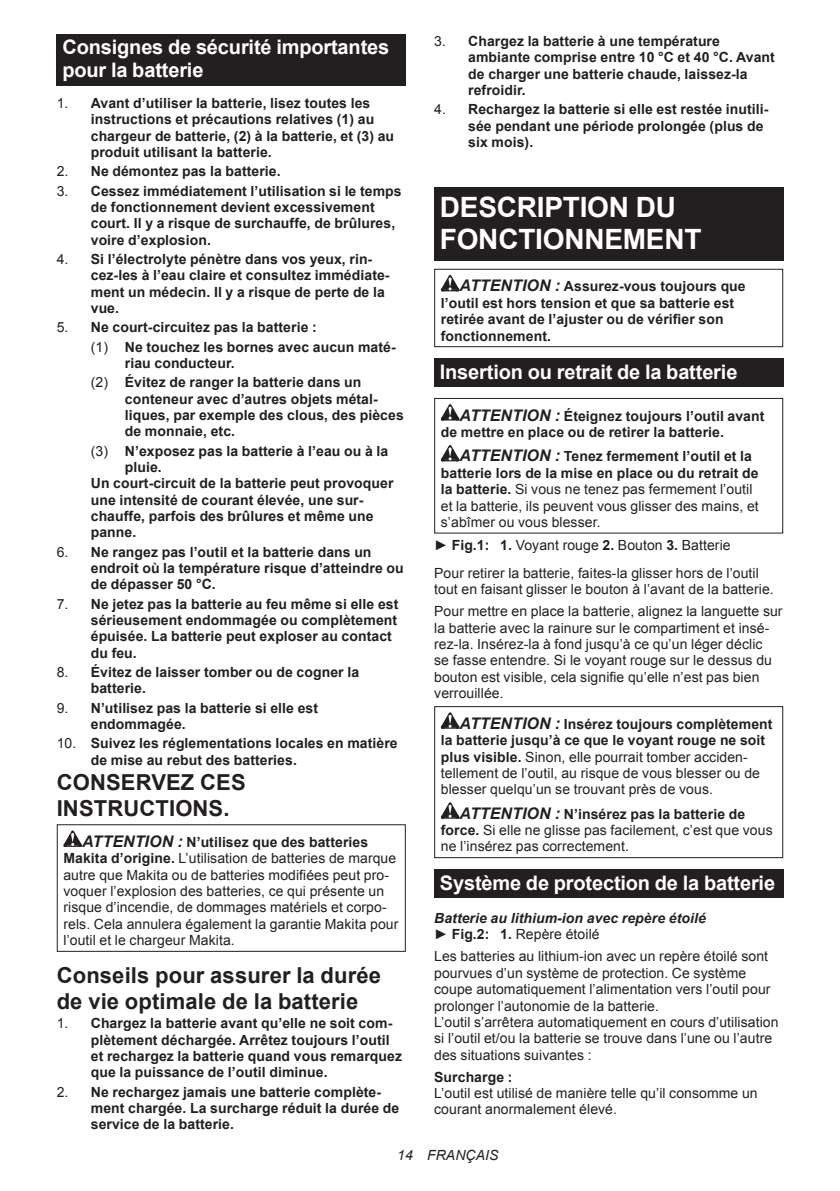
<style>
.page{position:relative;width:840px;height:1191px;background:#fff}
.page>*{position:absolute;margin:0;border:0;box-sizing:border-box;transform-origin:0 0}
.t1{font:700 28px/32.8px "Arial";letter-spacing:-.01em;color:#fff}
.t2{font:700 22px/25.8px "Arial";letter-spacing:.005em;color:#231f20}
.t3{font:700 20px/23.4px "Arial";letter-spacing:-.01em;color:#fff}
.t4{font:700 14px/16.4px "Arial";letter-spacing:.005em;color:#231f20}
.t5{font:14px/16.4px "Arial";letter-spacing:.005em;color:#231f20}
.t6{font:italic 700 14px/16.4px "Arial";letter-spacing:.005em;color:#231f20}
.t7{font:italic 14px "Arial";letter-spacing:.005em;color:#231f20}
.s1{font-weight:400}
.s2{font-weight:700;font-style:italic;font-size:16px}
.s3{font-weight:700}
.s4{font-style:italic;font-size:16px}
.s5{font-weight:400;font-style:normal}
.s6{font-style:normal}
</style>
<div class="page">
<div style="left:57px;top:34px;width:348px;height:52px;background:#231f20"></div>
<svg style="left:63px;top:830px;width:19px;height:17px"></svg>
<div style="left:57px;top:824px;width:348px;height:127px;border:1px solid #231f20"></div>
<div style="left:434px;top:187px;width:348px;height:74px;background:#231f20"></div>
<svg style="left:440px;top:275px;width:19px;height:16px"></svg>
<div style="left:434px;top:269px;width:348px;height:78px;border:1px solid #231f20"></div>
<div style="left:434px;top:358px;width:348px;height:29px;background:#231f20"></div>
<svg style="left:440px;top:404px;width:19px;height:16px"></svg>
<svg style="left:440px;top:445px;width:19px;height:16px"></svg>
<div style="left:434px;top:398px;width:348px;height:135px;border:1px solid #231f20"></div>
<svg style="left:440px;top:712px;width:19px;height:16px"></svg>
<svg style="left:440px;top:802px;width:19px;height:16px"></svg>
<div style="left:434px;top:706px;width:348px;height:152px;border:1px solid #231f20"></div>
<div style="left:434px;top:869px;width:348px;height:29px;background:#231f20"></div>
<h3 class="t3" style="left:62px;top:36px;width:328px">Consignes de sécurité importantes pour la batterie</h3>
<p class="t4" style="left:91px;top:95px;width:305px;text-indent:-34px"><span class="s1">1.</span> Avant d’utiliser la batterie, lisez toutes les instructions et précautions relatives (1) au chargeur de batterie, (2) à la batterie, et (3) au produit utilisant la batterie.</p>
<p class="t4" style="left:57px;top:164px;width:225px"><span class="s1">2.</span> Ne démontez pas la batterie.</p>
<p class="t4" style="left:91px;top:183px;width:312px;text-indent:-34px"><span class="s1">3.</span> Cessez immédiatement l’utilisation si le temps de fonctionnement devient excessivement court. Il y a risque de surchauffe, de brûlures, voire d’explosion.</p>
<p class="t4" style="left:91px;top:251px;width:300px;text-indent:-34px"><span class="s1">4.</span> Si l’électrolyte pénètre dans vos yeux, rin&shy;cez-les à l’eau claire et consultez immédiate&shy;ment un médecin. Il y a risque de perte de la vue.</p>
<p class="t4" style="left:91px;top:318px;width:306px;line-height:19.2px;text-indent:-34px"><span class="s1">5.</span> Ne court-circuitez pas la batterie :<br><span class="s1">(1)</span> Ne touchez les bornes avec aucun maté-</p>
<p class="t4" style="left:91px;top:354px;width:272px;line-height:19.2px;text-indent:34px">riau conducteur.<br><span class="s1">(2)</span> Évitez de ranger la batterie dans un</p>
<p class="t4" style="left:125px;top:391px;width:280px">conteneur avec d’autres objets métal&shy;liques, par exemple des clous, des pièces de monnaie, etc.</p>
<p class="t4" style="left:91px;top:443px;width:299px"><span class="s1">(3)</span> N’exposez pas la batterie à l’eau ou à la</p>
<p class="t4" style="left:125px;top:459px;width:38px">pluie.</p>
<p class="t4" style="left:91px;top:475px;width:304px">Un court-circuit de la batterie peut provoquer</p>
<p class="t4" style="left:91px;top:492px;width:274px">une intensité de courant élevée, une sur-</p>
<p class="t4" style="left:91px;top:508px;width:284px">chauffe, parfois des brûlures et même une</p>
<p class="t4" style="left:91px;top:525px;width:47px">panne.</p>
<p class="t4" style="left:91px;top:544px;width:314px;text-indent:-34px"><span class="s1">6.</span> Ne rangez pas l’outil et la batterie dans un endroit où la température risque d’atteindre ou de dépasser 50 °C.</p>
<p class="t4" style="left:91px;top:596px;width:309px;text-indent:-34px"><span class="s1">7.</span> Ne jetez pas la batterie au feu même si elle est sérieusement endommagée ou complètement épuisée. La batterie peut exploser au contact du feu.</p>
<p class="t4" style="left:91px;top:664px;width:270px;text-indent:-34px"><span class="s1">8.</span> Évitez de laisser tomber ou de cogner la batterie.</p>
<p class="t4" style="left:91px;top:700px;width:229px;text-indent:-34px"><span class="s1">9.</span> N’utilisez pas la batterie si elle est endommagée.</p>
<p class="t4" style="left:91px;top:735px;width:308px;text-indent:-34px"><span class="s1">10.</span> Suivez les réglementations locales en matière de mise au rebut des batteries.</p>
<h2 class="t2" style="left:57px;top:770px;width:190px">CONSERVEZ CES<br>INSTRUCTIONS.</h2>
<p class="t5" style="left:63px;top:834px;width:336px;text-indent:19px"><span class="s2">ATTENTION :</span> <span class="s3">N’utilisez que des batteries Makita d’origine.</span> L’utilisation de batteries de marque autre que Makita ou de batteries modifiées peut pro&shy;voquer l’explosion des batteries, ce qui présente un risque d’incendie, de dommages matériels et corpo&shy;rels. Cela annulera également la garantie Makita pour l’outil et le chargeur Makita.</p>
<h2 class="t2" style="left:57px;top:963px;width:326px">Conseils pour assurer la durée de vie optimale de la batterie</h2>
<p class="t4" style="left:91px;top:1015px;width:312px;text-indent:-34px"><span class="s1">1.</span> Chargez la batterie avant qu’elle ne soit com&shy;plètement déchargée. Arrêtez toujours l’outil et rechargez la batterie quand vous remarquez que la puissance de l’outil diminue.</p>
<p class="t4" style="left:91px;top:1084px;width:310px;text-indent:-34px"><span class="s1">2.</span> Ne rechargez jamais une batterie complète&shy;ment chargée. La surcharge réduit la durée de service de la batterie.</p>
<p class="t4" style="left:468px;top:33px;width:308px;text-indent:-34px"><span class="s1">3.</span> Chargez la batterie à une température ambiante comprise entre 10 °C et 40 °C. Avant de charger une batterie chaude, laissez-la refroidir.</p>
<p class="t4" style="left:468px;top:102px;width:301px;text-indent:-34px"><span class="s1">4.</span> Rechargez la batterie si elle est restée inutili&shy;sée pendant une période prolongée (plus de six mois).</p>
<h1 class="t1" style="left:439px;top:191px;width:263px">DESCRIPTION DU<br>FONCTIONNEMENT</h1>
<p class="t4" style="left:440px;top:279px;width:306px;text-indent:19px"><span class="s4">ATTENTION :</span> Assurez-vous toujours que l’outil est hors tension et que sa batterie est retirée avant de l’ajuster ou de vérifier son fonctionnement.</p>
<h3 class="t3" style="left:439px;top:360px;width:299px">Insertion ou retrait de la batterie</h3>
<p class="t4" style="left:440px;top:408px;width:325px;text-indent:19px"><span class="s4">ATTENTION :</span> Éteignez toujours l’outil avant de mettre en place ou de retirer la batterie.</p>
<p class="t5" style="left:440px;top:448px;width:319px;text-indent:19px"><span class="s2">ATTENTION :</span> <span class="s3">Tenez fermement l’outil et la batterie lors de la mise en place ou du retrait de la batterie.</span> Si vous ne tenez pas fermement l’outil et la batterie, ils peuvent vous glisser des mains, et s’abîmer ou vous blesser.</p>
<p class="t5" style="left:434px;top:531px;width:326px;line-height:27.8px">► <span class="s3">Fig.1: 1.</span> Voyant rouge <span class="s3">2.</span> Bouton <span class="s3">3.</span> Batterie<br>Pour retirer la batterie, faites-la glisser hors de l’outil</p>
<p class="t5" style="left:434px;top:578px;width:350px;line-height:22px">tout en faisant glisser le bouton à l’avant de la batterie.<br>Pour mettre en place la batterie, alignez la languette sur</p>
<p class="t5" style="left:434px;top:619px;width:339px">la batterie avec la rainure sur le compartiment et insé&shy;rez-la. Insérez-la à fond jusqu’à ce qu’un léger déclic se fasse entendre. Si le voyant rouge sur le dessus du bouton est visible, cela signifie qu’elle n’est pas bien verrouillée.</p>
<p class="t5" style="left:440px;top:715px;width:333px;text-indent:19px"><span class="s2">ATTENTION :</span> <span class="s3">Insérez toujours complètement la batterie jusqu’à ce que le voyant rouge ne soit plus visible.</span> Sinon, elle pourrait tomber acciden&shy;tellement de l’outil, au risque de vous blesser ou de blesser quelqu’un se trouvant près de vous.</p>
<p class="t5" style="left:440px;top:805px;width:333px;text-indent:19px"><span class="s2">ATTENTION :</span> <span class="s3">N’insérez pas la batterie de force.</span> Si elle ne glisse pas facilement, c’est que vous ne l’insérez pas correctement.</p>
<h3 class="t3" style="left:439px;top:871px;width:336px">Système de protection de la batterie</h3>
<p class="t6" style="left:434px;top:910px;width:273px">Batterie au lithium-ion avec repère étoilé <span class="s5">►</span> <span class="s6">Fig.2: 1.</span> <span class="s5">Repère étoilé</span></p>
<p class="t5" style="left:434px;top:948px;width:346px">Les batteries au lithium-ion avec un repère étoilé sont pourvues d’un système de protection. Ce système coupe automatiquement l’alimentation vers l’outil pour prolonger l’autonomie de la batterie.<br>L’outil s’arrêtera automatiquement en cours d’utilisation si l’outil et/ou la batterie se trouve dans l’une ou l’autre des situations suivantes :</p>
<p class="t4" style="left:434px;top:1069px;width:80px">Surcharge :</p>
<p class="t5" style="left:434px;top:1085px;width:325px">L’outil est utilisé de manière telle qu’il consomme un courant anormalement élevé.</p>
<p class="t7" style="left:397px;top:1146px;width:103px">14 FRANÇAIS</p>
</div>
